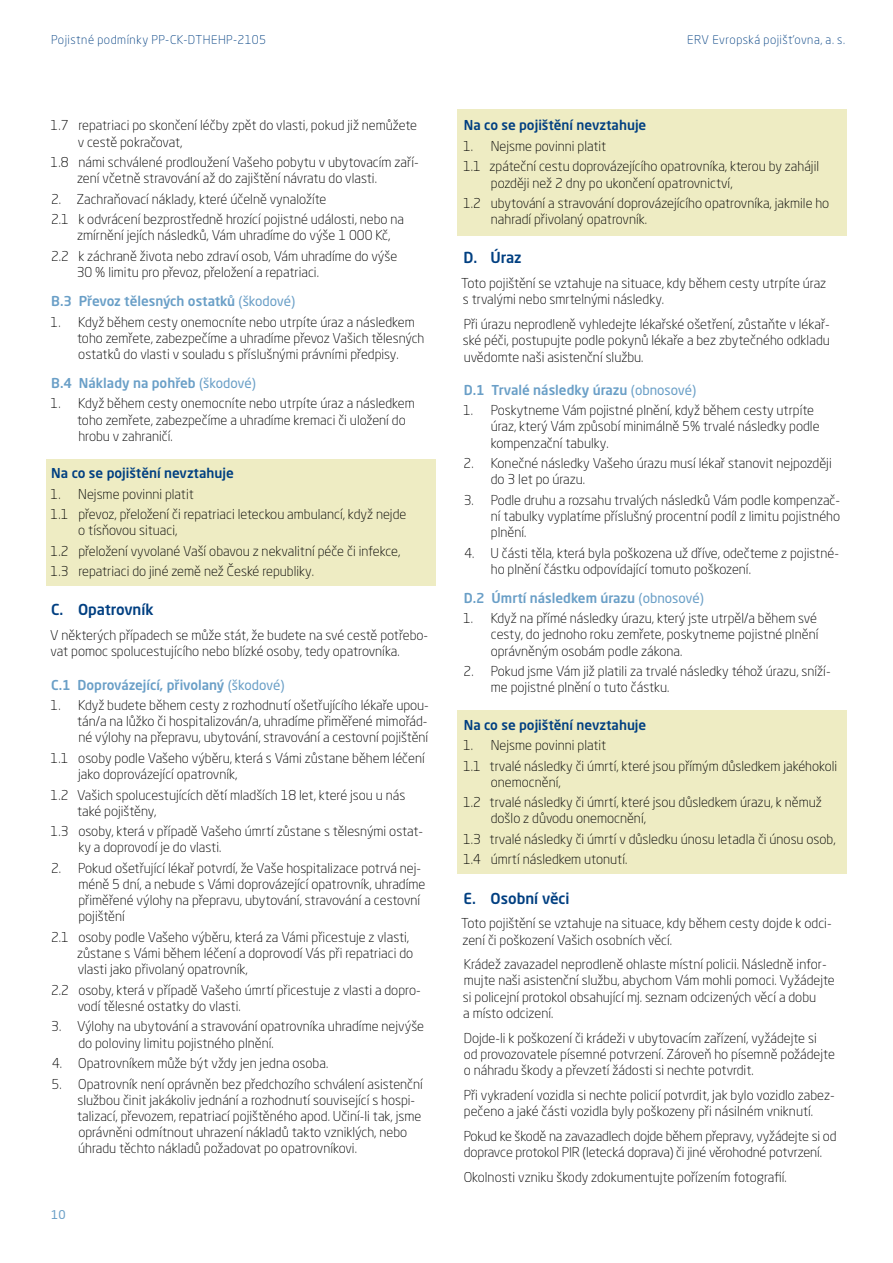
<style>
.page{position:relative;width:893px;height:1263px;background:#fff}
.page>*{position:absolute;margin:0;border:0;box-sizing:border-box;transform-origin:0 0}
.t1{font:500 15px "Neo Sans Pro";color:#003f81}
.t2{font:300 13.5px/16.2px "Neo Sans Pro";color:#000}
.t3{font:500 13.5px "Neo Sans Pro";color:#6a9fc7}
.t4{font:500 13.5px "Neo Sans Pro";color:#003f81}
.t5{font:300 12px "Neo Sans Pro";letter-spacing:.04em;color:#003f81}
.t6{font:12px "Neo Sans Pro";color:#6a9fc7}
.s1{font-weight:500;color:#6a9fc7}
.s2{font-weight:400;color:#6a9fc7}
.s3{font-weight:400}
</style>
<div class="page">
<div style="left:46px;top:459px;width:390px;height:126px;background:#eeecc3"></div>
<div style="left:457px;top:109px;width:389px;height:127px;background:#eeecc3"></div>
<div style="left:457px;top:710px;width:389px;height:164px;background:#eeecc3"></div>
<p class="t5" style="left:51px;top:32px;width:216px">Pojistné podmínky PP-CK-DTHEHP-2105</p>
<p class="t5" style="left:687px;top:32px;width:159px">ERV Evropská pojišťovna, a. s.</p>
<p class="t2" style="left:78px;top:117px;width:341px;text-indent:-27px">1.7 repatriaci po skončení léčby zpět do vlasti, pokud již nemůžete v cestě pokračovat,</p>
<p class="t2" style="left:77px;top:154px;width:343px;text-indent:-27px">1.8 námi schválené prodloužení Vašeho pobytu v ubytovacím zaří&shy;zení včetně stravování až do zajištění návratu do vlasti.</p>
<p class="t2" style="left:51px;top:189px;width:355px;line-height:20.4px">2. Zachraňovací náklady, které účelně vynaložíte<br>2.1 k odvrácení bezprostředně hrozící pojistné události, nebo na</p>
<p class="t2" style="left:51px;top:225px;width:348px;line-height:20.4px;text-indent:26px">zmírnění jejích následků, Vám uhradíme do výše 1 000 Kč,<br>2.2 k záchraně života nebo zdraví osob, Vám uhradíme do výše</p>
<p class="t2" style="left:51px;top:258px;width:269px;line-height:29px;text-indent:25px">30 % limitu pro převoz, přeložení a repatriaci.<br><span class="s1">B.3 Převoz tělesných ostatků</span> <span class="s2">(škodové)</span></p>
<p class="t2" style="left:77px;top:313px;width:349px;text-indent:-27px">1. Když během cesty onemocníte nebo utrpíte úraz a následkem toho zemřete, zabezpečíme a uhradíme převoz Vašich tělesných ostatků do vlasti v souladu s příslušnými právními předpisy.</p>
<p class="t3" style="left:51px;top:374px;width:206px">B.4 Náklady na pohřeb <span class="s3">(škodové)</span></p>
<p class="t2" style="left:77px;top:395px;width:339px;text-indent:-27px">1. Když během cesty onemocníte nebo utrpíte úraz a následkem toho zemřete, zabezpečíme a uhradíme kremaci či uložení do hrobu v zahraničí.</p>
<p class="t4" style="left:51px;top:465px;width:184px">Na co se pojištění nevztahuje</p>
<p class="t2" style="left:51px;top:483px;width:357px;line-height:20.4px">1. Nejsme povinni platit<br>1.1 převoz, přeložení či repatriaci leteckou ambulancí, když nejde</p>
<p class="t2" style="left:51px;top:520px;width:351px;line-height:20.4px;text-indent:28px">o tísňovou situaci,<br>1.2 přeložení vyvolané Vaší obavou z nekvalitní péče či infekce,<br>1.3 repatriaci do jiné země než České republiky.</p>
<p class="t1" style="left:51px;top:600px;width:104px">C. Opatrovník</p>
<p class="t2" style="left:50px;top:627px;width:380px">V některých případech se může stát, že budete na své cestě potřebo&shy;vat pomoc spolucestujícího nebo blízké osoby, tedy opatrovníka.</p>
<p class="t3" style="left:51px;top:676px;width:235px">C.1 Doprovázející, přivolaný <span class="s3">(škodové)</span></p>
<p class="t2" style="left:77px;top:697px;width:353px;text-align:justify;text-indent:-27px">1. Když budete během cesty z rozhodnutí ošetřujícího lékaře upou&shy;tán/a na lůžko či hospitalizován/a, uhradíme přiměřené mimořád&shy;né výlohy na přepravu, ubytování, stravování a cestovní pojištění</p>
<p class="t2" style="left:78px;top:750px;width:348px;text-indent:-28px">1.1 osoby podle Vašeho výběru, která s Vámi zůstane během léčení jako doprovázející opatrovník,</p>
<p class="t2" style="left:77px;top:786px;width:330px;text-indent:-27px">1.2 Vašich spolucestujících dětí mladších 18 let, které jsou u nás také pojištěny,</p>
<p class="t2" style="left:78px;top:823px;width:346px;text-indent:-28px">1.3 osoby, která v případě Vašeho úmrtí zůstane s tělesnými ostat&shy;ky a doprovodí je do vlasti.</p>
<p class="t2" style="left:78px;top:860px;width:349px;text-indent:-27px">2. Pokud ošetřující lékař potvrdí, že Vaše hospitalizace potrvá nej&shy;méně 5 dní, a nebude s Vámi doprovázející opatrovník, uhradíme přiměřené výlohy na přepravu, ubytování, stravování a cestovní pojištění</p>
<p class="t2" style="left:77px;top:929px;width:338px;text-indent:-26px">2.1 osoby podle Vašeho výběru, která za Vámi přicestuje z vlasti, zůstane s Vámi během léčení a doprovodí Vás při repatriaci do vlasti jako přivolaný opatrovník,</p>
<p class="t2" style="left:78px;top:982px;width:344px;text-indent:-27px">2.2 osoby, která v případě Vašeho úmrtí přicestuje z vlasti a dopro&shy;vodí tělesné ostatky do vlasti.</p>
<p class="t2" style="left:78px;top:1018px;width:347px;text-indent:-27px">3. Výlohy na ubytování a stravování opatrovníka uhradíme nejvýše do poloviny limitu pojistného plnění.</p>
<p class="t2" style="left:52px;top:1055px;width:278px">4. Opatrovníkem může být vždy jen jedna osoba.</p>
<p class="t2" style="left:77px;top:1075px;width:347px;text-indent:-26px">5. Opatrovník není oprávněn bez předchozího schválení asistenční službou činit jakákoliv jednání a rozhodnutí související s hospi&shy;talizací, převozem, repatriací pojištěného apod. Učiní-li tak, jsme oprávněni odmítnout uhrazení nákladů takto vzniklých, nebo úhradu těchto nákladů požadovat po opatrovníkovi.</p>
<p class="t6" style="left:51px;top:1207px;width:16px">10</p>
<p class="t4" style="left:464px;top:117px;width:184px">Na co se pojištění nevztahuje</p>
<p class="t2" style="left:463px;top:136px;width:358px;line-height:20.4px">1. Nejsme povinni platit<br>1.1 zpáteční cestu doprovázejícího opatrovníka, kterou by zahájil</p>
<p class="t2" style="left:463px;top:172px;width:368px;line-height:20.4px;text-indent:28px">později než 2 dny po ukončení opatrovnictví,<br>1.2 ubytování a stravování doprovázejícího opatrovníka, jakmile ho</p>
<p class="t2" style="left:491px;top:211px;width:158px">nahradí přivolaný opatrovník.</p>
<p class="t1" style="left:464px;top:248px;width:59px">D. Úraz</p>
<p class="t2" style="left:461px;top:275px;width:367px">Toto pojištění se vztahuje na situace, kdy během cesty utrpíte úraz s trvalými nebo smrtelnými následky.</p>
<p class="t2" style="left:463px;top:316px;width:368px;text-align:justify">Při úrazu neprodleně vyhledejte lékařské ošetření, zůstaňte v lékař&shy;ské péči, postupujte podle pokynů lékaře a bez zbytečného odkladu uvědomte naši asistenční službu.</p>
<p class="t3" style="left:464px;top:381px;width:234px">D.1 Trvalé následky úrazu <span class="s3">(obnosové)</span></p>
<p class="t2" style="left:491px;top:402px;width:330px;text-indent:-28px">1. Poskytneme Vám pojistné plnění, když během cesty utrpíte úraz, který Vám způsobí minimálně 5% trvalé následky podle kompenzační tabulky.</p>
<p class="t2" style="left:491px;top:455px;width:342px;text-indent:-27px">2. Konečné následky Vašeho úrazu musí lékař stanovit nejpozději do 3 let po úrazu.</p>
<p class="t2" style="left:491px;top:492px;width:351px;text-align:justify;text-indent:-27px">3. Podle druhu a rozsahu trvalých následků Vám podle kompenzač&shy;ní tabulky vyplatíme příslušný procentní podíl z limitu pojistného plnění.</p>
<p class="t2" style="left:491px;top:544px;width:350px;text-indent:-26px">4. U části těla, která byla poškozena už dříve, odečteme z pojistné&shy;ho plnění částku odpovídající tomuto poškození.</p>
<p class="t3" style="left:464px;top:589px;width:242px">D.2 Úmrtí následkem úrazu <span class="s3">(obnosové)</span></p>
<p class="t2" style="left:491px;top:610px;width:329px;text-align:justify;text-indent:-28px">1. Když na přímé následky úrazu, který jste utrpěl/a během své cesty, do jednoho roku zemřete, poskytneme pojistné plnění oprávněným osobám podle zákona.</p>
<p class="t2" style="left:491px;top:663px;width:341px;text-indent:-27px">2. Pokud jsme Vám již platili za trvalé následky téhož úrazu, sníží&shy;me pojistné plnění o tuto částku.</p>
<p class="t4" style="left:464px;top:716px;width:184px">Na co se pojištění nevztahuje</p>
<p class="t2" style="left:463px;top:735px;width:376px;line-height:20.4px">1. Nejsme povinni platit<br>1.1 trvalé následky či úmrtí, které jsou přímým důsledkem jakéhokoli</p>
<p class="t2" style="left:463px;top:771px;width:360px;line-height:20.4px;text-indent:28px">onemocnění,<br>1.2 trvalé následky či úmrtí, které jsou důsledkem úrazu, k němuž</p>
<p class="t2" style="left:463px;top:808px;width:374px;line-height:20.4px;text-indent:28px">došlo z důvodu onemocnění,<br>1.3 trvalé následky či úmrtí v důsledku únosu letadla či únosu osob,<br>1.4 úmrtí následkem utonutí.</p>
<p class="t1" style="left:463px;top:889px;width:108px">E. Osobní věci</p>
<p class="t2" style="left:461px;top:915px;width:372px">Toto pojištění se vztahuje na situace, kdy během cesty dojde k odci&shy;zení či poškození Vašich osobních věcí.</p>
<p class="t2" style="left:463px;top:956px;width:373px">Krádež zavazadel neprodleně ohlaste místní policii. Následně infor&shy;mujte naši asistenční službu, abychom Vám mohli pomoci. Vyžádejte si policejní protokol obsahující mj. seznam odcizených věcí a dobu<br>a místo odcizení.</p>
<p class="t2" style="left:464px;top:1029px;width:373px">Dojde-li k poškození či krádeži v ubytovacím zařízení, vyžádejte si<br>od provozovatele písemné potvrzení. Zároveň ho písemně požádejte o náhradu škody a převzetí žádosti si nechte potvrdit.</p>
<p class="t2" style="left:464px;top:1086px;width:373px">Při vykradení vozidla si nechte policií potvrdit, jak bylo vozidlo zabez&shy;pečeno a jaké části vozidla byly poškozeny při násilném vniknutí.</p>
<p class="t2" style="left:464px;top:1127px;width:374px">Pokud ke škodě na zavazadlech dojde během přepravy, vyžádejte si od dopravce protokol PIR (letecká doprava) či jiné věrohodné potvrzení.</p>
<p class="t2" style="left:464px;top:1168px;width:325px">Okolnosti vzniku škody zdokumentujte pořízením fotografií.</p>
</div>
